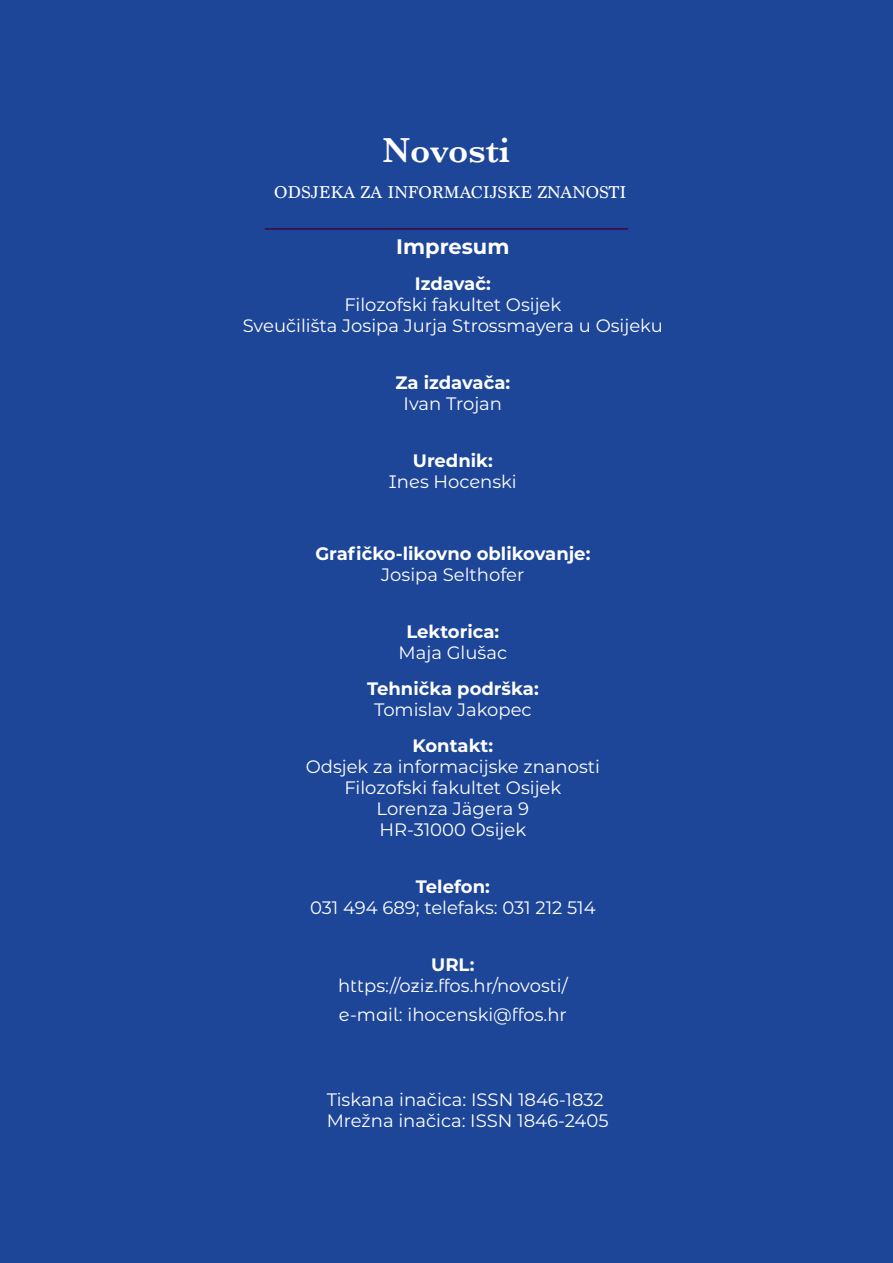
<style>
.page{position:relative;width:893px;height:1263px;background:#1d4699}
.page>*{position:absolute;margin:0;border:0;box-sizing:border-box;transform-origin:0 0}
.t1{font:600 36px "Baskerville";color:#fff}
.t2{font:700 21px "Montserrat";color:#fff}
.t3{font:18px/21px "Montserrat";color:#fff;text-align:center}
.t4{font:700 18px "Montserrat";color:#fff}
.t5{font:18px/28.5px "Montserrat Alternates";color:#fff}
.t6{font:18px "Marion";color:#fff}
</style>
<div class="page">
<hr style="left:265px;top:228px;width:363px;height:2px;background:#40083c">
<h1 class="t1" style="left:383px;top:125px;width:129px">Novosti</h1>
<p class="t6" style="left:274px;top:181px;width:354px">ODSJEKA ZA INFORMACIJSKE ZNANOSTI</p>
<p class="t2" style="left:396px;top:232px;width:115px">Impresum</p>
<p class="t4" style="left:415px;top:271px;width:78px">Izdavač:</p>
<p class="t3" style="left:243px;top:294px;width:422px">Filozofski fakultet Osijek<br>Sveučilišta Josipa Jurja Strossmayera u Osijeku</p>
<p class="t4" style="left:395px;top:370px;width:116px">Za izdavača:</p>
<p class="t3" style="left:404px;top:393px;width:100px">Ivan Trojan</p>
<p class="t4" style="left:413px;top:448px;width:82px">Urednik:</p>
<p class="t5" style="left:389px;top:467px;width:129px">Ines Hocenski</p>
<p class="t4" style="left:315px;top:541px;width:277px">Grafičko-likovno oblikovanje:</p>
<p class="t3" style="left:381px;top:564px;width:145px">Josipa Selthofer</p>
<p class="t4" style="left:406px;top:619px;width:94px">Lektorica:</p>
<p class="t3" style="left:399px;top:642px;width:110px">Maja Glušac</p>
<p class="t4" style="left:367px;top:676px;width:173px">Tehnička podrška:</p>
<p class="t3" style="left:374px;top:699px;width:159px">Tomislav Jakopec</p>
<p class="t4" style="left:413px;top:733px;width:82px">Kontakt:</p>
<p class="t3" style="left:306px;top:756px;width:296px">Odsjek za informacijske znanosti<br>Filozofski fakultet Osijek<br>Lorenza Jägera 9<br>HR-31000 Osijek</p>
<p class="t4" style="left:416px;top:874px;width:76px">Telefon:</p>
<p class="t3" style="left:310px;top:897px;width:287px">031 494 689; telefaks: 031 212 514</p>
<p class="t4" style="left:431px;top:952px;width:45px">URL:</p>
<p class="t5" style="left:338px;top:971px;width:231px">https://oziz.ffos.hr/novosti/ e-mail: ihocenski@ffos.hr</p>
<p class="t3" style="left:327px;top:1089px;width:283px;text-align:left">Tiskana inačica: ISSN 1846-1832<br>Mrežna inačica: ISSN 1846-2405</p>
</div>
